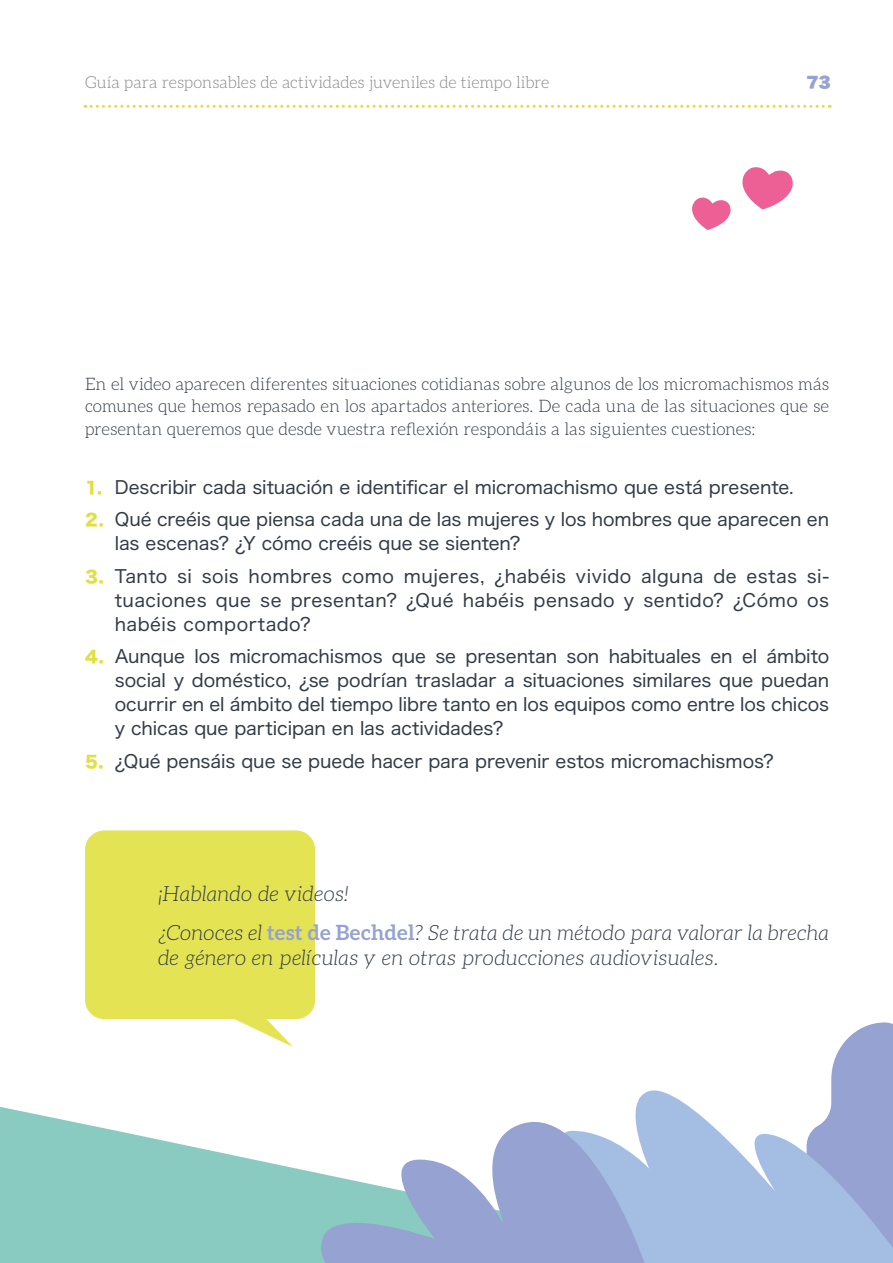
<style>
.page{position:relative;width:893px;height:1263px;background:#fff}
.page>*{position:absolute;margin:0;border:0;box-sizing:border-box;transform-origin:0 0}
.t1{font:italic 300 21px/38.2px "Aleo";letter-spacing:.015em;color:#323c47}
.t2{font:18px/24px "Hiragino Sans W4";letter-spacing:-.005em;color:#323c47;text-align:justify}
.t3{font:300 17.25px/22.5px "Aleo";letter-spacing:-.005em;color:#323c47;text-align:justify}
.t4{font:300 16.5px "Aleo";color:#878787}
.t5{font:15px "Hiragino Sans W9";color:#95a2d2}
.s1{font-family:"Hiragino Sans W8";font-size:16.5px;color:#e1e040}
.s2{font-weight:700;font-style:normal;color:#95a2d2}
</style>
<div class="page">
<svg style="left:85px;top:105px;width:745px;height:3px"></svg>
<svg style="left:0;top:1106px;width:315px;height:157px;fill:#8acbc1"></svg>
<svg style="left:742px;top:167px;width:51px;height:43px"></svg>
<svg style="left:692px;top:197px;width:39px;height:33px"></svg>
<svg style="left:831px;top:1022px;width:62px;height:59px"></svg>
<svg style="left:637px;top:1081px;width:256px;height:182px;fill:#a4bde3"></svg>
<svg style="left:315px;top:1103px;width:334px;height:160px"></svg>
<svg style="left:85px;top:830px;width:230px;height:217px;fill:#e4e353"></svg>
<p class="t4" style="left:85px;top:74px;width:466px">Guía para responsables de actividades juveniles de tiempo libre</p>
<p class="t5" style="left:806px;top:75px;width:26px">73</p>
<p class="t3" style="left:85px;top:372px;width:746px">En el video aparecen diferentes situaciones cotidianas sobre algunos de los micromachismos más comunes que hemos repasado en los apartados anteriores. De cada una de las situaciones que se presentan queremos que desde vuestra reflexión respondáis a las siguientes cuestiones:</p>
<p class="t2" style="left:85px;top:474px;width:710px"><span class="s1">1.</span> Describir cada situación e identificar el micromachismo que está presente.</p>
<p class="t2" style="left:115px;top:506px;width:716px;text-indent:-30px"><span class="s1">2.</span> Qué creéis que piensa cada una de las mujeres y los hombres que aparecen en las escenas? ¿Y cómo creéis que se sienten?</p>
<p class="t2" style="left:115px;top:563px;width:716px;text-indent:-30px"><span class="s1">3.</span> Tanto si sois hombres como mujeres, ¿habéis vivido alguna de estas si&shy;tuaciones que se presentan? ¿Qué habéis pensado y sentido? ¿Cómo os habéis comportado?</p>
<p class="t2" style="left:115px;top:643px;width:716px;text-indent:-30px"><span class="s1">4.</span> Aunque los micromachismos que se presentan son habituales en el ámbito social y doméstico, ¿se podrían trasladar a situaciones similares que puedan ocurrir en el ámbito del tiempo libre tanto en los equipos como entre los chicos y chicas que participan en las actividades?</p>
<p class="t2" style="left:85px;top:748px;width:690px"><span class="s1">5.</span> ¿Qué pensáis que se puede hacer para prevenir estos micromachismos?</p>
<p class="t1" style="left:158px;top:875px;width:673px">¡Hablando de videos!<br>¿Conoces el <span class="s2">test de Bechdel</span>? Se trata de un método para valorar la brecha</p>
<p class="t1" style="left:158px;top:939px;width:562px">de género en películas y en otras producciones audiovisuales.</p>
</div>
